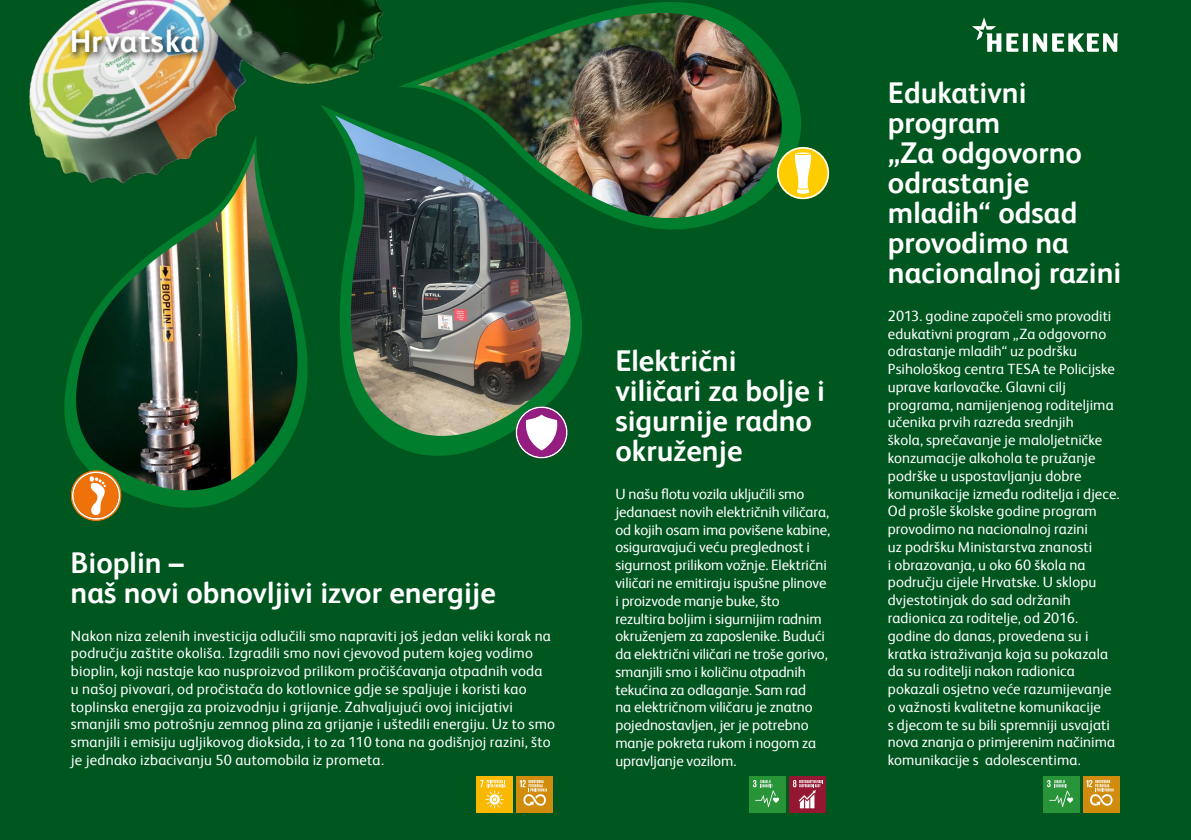
<style>
.page{position:relative;width:1191px;height:840px;background:#fff}
.page>*{position:absolute;margin:0;border:0;box-sizing:border-box;transform-origin:0 0}
.t1{font:700 31.6px "HEINEKEN Core";color:#fff}
.t2{font:700 30px/30px "HEINEKEN Core";color:#fff}
.t3{font:14.8px/17.8px "HEINEKEN Core";letter-spacing:.005em;color:#fff}
</style>
<div class="page">
<div style="left:0;top:0;width:1191px;height:839px;background:#00561f"></div>
<svg style="left:64px;top:367px;width:175px;height:141px"></svg>
<svg style="left:415px;top:2px;width:388px;height:198px"></svg>
<img style="left:417px;top:13px;width:368px;height:217px">
<img style="left:70px;top:207px;width:238px;height:287px">
<img style="left:339px;top:116px;width:246px;height:340px">
<img style="left:29px;top:0;width:386px;height:207px">
<svg style="left:71px;top:470px;width:51px;height:51px;background:#ba893e"></svg>
<svg style="left:515px;top:406px;width:52px;height:52px;background:#9c7e9b"></svg>
<div style="left:749px;top:776px;width:36px;height:36px;background:#289438"></div>
<svg style="left:753px;top:780px;width:26px;height:26px"></svg>
<div style="left:789px;top:776px;width:36px;height:36px;background:#941732"></div>
<svg style="left:793px;top:780px;width:30px;height:27px"></svg>
<svg style="left:777px;top:147px;width:52px;height:52px;background:#cbc34b"></svg>
<div style="left:517px;top:776px;width:36px;height:36px;background:#d18c0d"></div>
<svg style="left:520px;top:780px;width:27px;height:25px"></svg>
<div style="left:476px;top:776px;width:37px;height:36px;background:#fab800"></div>
<svg style="left:480px;top:779px;width:25px;height:29px"></svg>
<div style="left:1083px;top:776px;width:36px;height:36px;background:#d18c0d"></div>
<svg style="left:1086px;top:780px;width:27px;height:25px"></svg>
<div style="left:1043px;top:776px;width:36px;height:36px;background:#289438"></div>
<svg style="left:1047px;top:780px;width:26px;height:26px"></svg>
<div style="left:69px;top:25px;width:137px;height:36px;background:#000;opacity:.75"></div>
<svg style="left:972px;top:18px;width:146px;height:34px"></svg>
<h1 class="t1" style="left:70px;top:19px;width:130px">Hrvatska</h1>
<h2 class="t2" style="left:71px;top:545px;width:427px">Bioplin –<br>naš novi obnovljivi izvor energije</h2>
<p class="t3" style="left:71px;top:625px;width:486px">Nakon niza zelenih investicija odlučili smo napraviti još jedan veliki korak na području zaštite okoliša. Izgradili smo novi cjevovod putem kojeg vodimo bioplin, koji nastaje kao nusproizvod prilikom pročišćavanja otpadnih voda<br>u našoj pivovari, od pročistača do kotlovnice gdje se spaljuje i koristi kao toplinska energija za proizvodnju i grijanje. Zahvaljujući ovoj inicijativi smanjili smo potrošnju zemnog plina za grijanje i uštedili energiju. Uz to smo smanjili i emisiju ugljikovog dioksida, i to za 110 tona na godišnjoj razini, što je jednako izbacivanju 50 automobila iz prometa.</p>
<h2 class="t2" style="left:615px;top:344px;width:211px">Električni viličari za bolje i sigurnije radno okruženje</h2>
<p class="t3" style="left:615px;top:483px;width:216px">U našu flotu vozila uključili smo jedanaest novih električnih viličara, od kojih osam ima povišene kabine, osiguravajući veću preglednost i sigurnost prilikom vožnje. Električni viličari ne emitiraju ispušne plinove i proizvode manje buke, što rezultira boljim i sigurnijim radnim okruženjem za zaposlenike. Budući da električni viličari ne troše gorivo, smanjili smo i količinu otpadnih tekućina za odlaganje. Sam rad<br>na električnom viličaru je znatno pojednostavljen, jer je potrebno manje pokreta rukom i nogom za upravljanje vozilom.</p>
<h2 class="t2" style="left:888px;top:76px;width:235px">Edukativni program<br>„Za odgovorno odrastanje mladih“ odsad provodimo na nacionalnoj razini</h2>
<p class="t3" style="left:888px;top:305px;width:233px">2013. godine započeli smo provoditi edukativni program „Za odgovorno odrastanje mladih“ uz podršku Psihološkog centra TESA te Policijske uprave karlovačke. Glavni cilj programa, namijenjenog roditeljima učenika prvih razreda srednjih<br>škola, sprečavanje je maloljetničke konzumacije alkohola te pružanje podrške u uspostavljanju dobre komunikacije između roditelja i djece.<br>Od prošle školske godine program provodimo na nacionalnoj razini<br>uz podršku Ministarstva znanosti<br>i obrazovanja, u oko 60 škola na području cijele Hrvatske. U sklopu dvjestotinjak do sad održanih radionica za roditelje, od 2016. godine do danas, provedena su i kratka istraživanja koja su pokazala da su roditelji nakon radionica pokazali osjetno veće razumijevanje o važnosti kvalitetne komunikacije<br>s djecom te su bili spremniji usvajati nova znanja o primjerenim načinima komunikacije s adolescentima.</p>
</div>
